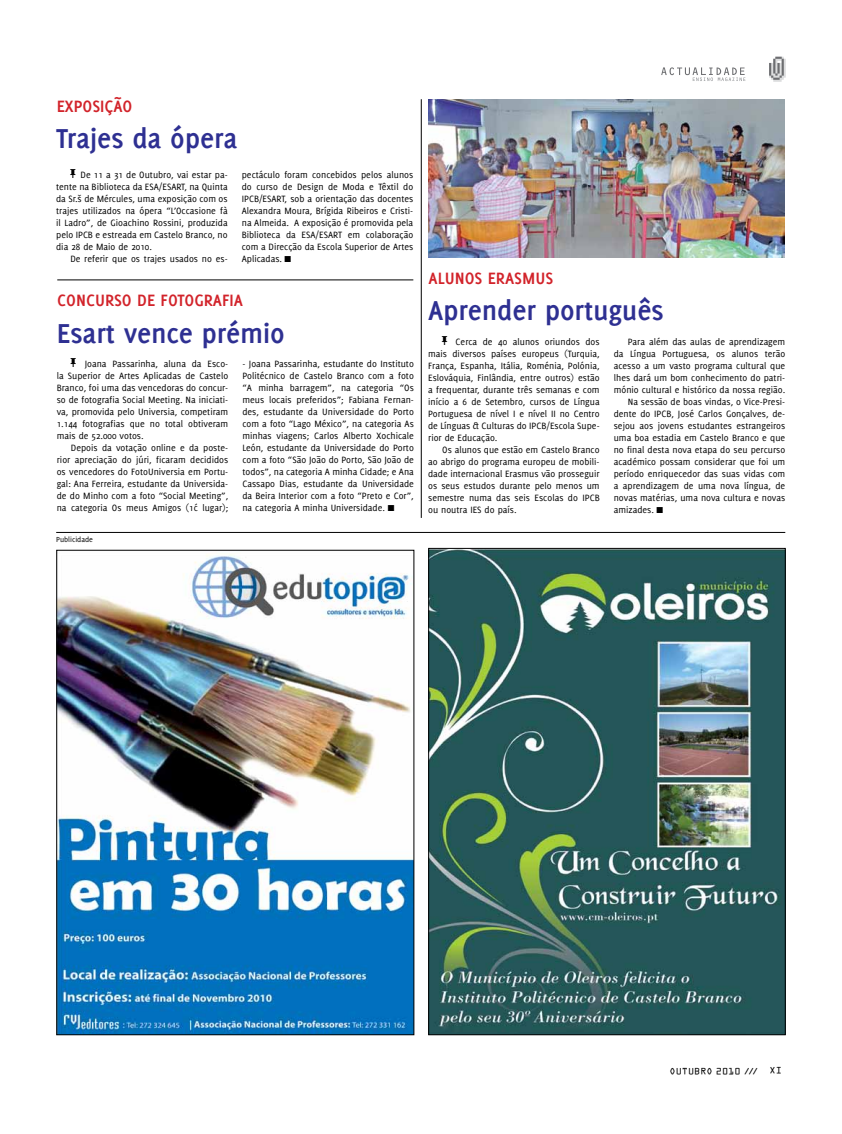
<style>
.page{position:relative;width:842px;height:1134px;background:#fff}
.page>*{position:absolute;margin:0;border:0;box-sizing:border-box;transform-origin:0 0}
.t1{font:700 30px "Delicious";letter-spacing:-.005em;color:#2e3092}
.t2{font:700 18px "Delicious";letter-spacing:.055em;color:#d2232a}
.t3{font:10px/12px "Delicious";color:#000;text-align:justify}
.t4{font:10px "OCR Aby BT";color:#000}
.t5{font:8px "Delicious";color:#000}
.s1{font-family:"Icon Bit Two"}
.s2{font-family:"Icon Bit One"}
</style>
<div class="page">
<hr style="left:56px;top:532px;width:729px;height:1px;background:#000">
<svg style="left:661px;top:67px;width:84px;height:14px"></svg>
<svg style="left:769px;top:56px;width:17px;height:26px"></svg>
<img style="left:430px;top:550px;width:354px;height:483px">
<img style="left:58px;top:554px;width:354px;height:479px">
<img style="left:428px;top:99px;width:357px;height:158px">
<hr style="left:57px;top:280px;width:356px;height:1px;background:#000">
<hr style="left:421px;top:99px;width:1px;height:419px;background:#000">
<h2 class="t2" style="left:57px;top:96px;width:77px">Exposição</h2>
<h1 class="t1" style="left:56px;top:121px;width:183px">Trajes da ópera</h1>
<p class="t3" style="left:56px;top:168px;width:173px;text-indent:14px"><span class="s1">6</span> De 11 a 31 de Outubro, vai estar pa&shy;tente na Biblioteca da ESA/ESART, na Quinta da Sr.ª de Mércules, uma exposição com os trajes utilizados na ópera “L’Occasione fà il Ladro”, de Gioachino Rossini, produzida pelo IPCB e estreada em Castelo Branco, no dia 28 de Maio de 2010.</p>
<p class="t3" style="left:70px;top:252px;width:159px">De referir que os trajes usados no es-</p>
<p class="t3" style="left:242px;top:169px;width:173px">pectáculo foram concebidos pelos alunos do curso de Design de Moda e Têxtil do IPCB/ESART, sob a orientação das docentes Alexandra Moura, Brígida Ribeiros e Cristi&shy;na Almeida. A exposição é promovida pela Biblioteca da ESA/ESART em colaboração com a Direcção da Escola Superior de Artes Aplicadas. <span class="s2">K</span></p>
<h2 class="t2" style="left:57px;top:290px;width:186px">Concurso de fotografia</h2>
<h1 class="t1" style="left:57px;top:316px;width:229px">Esart vence prémio</h1>
<p class="t3" style="left:57px;top:358px;width:173px;text-indent:14px"><span class="s1">6</span> Joana Passarinha, aluna da Esco&shy;la Superior de Artes Aplicadas de Castelo Branco, foi uma das vencedoras do concur&shy;so de fotografia Social Meeting. Na iniciati&shy;va, promovida pelo Universia, competiram 1.144 fotografias que no total obtiveram mais de 52.000 votos.</p>
<p class="t3" style="left:57px;top:442px;width:173px;text-indent:14px">Depois da votação online e da poste&shy;rior apreciação do júri, ficaram decididos os vencedores do FotoUniversia em Portu&shy;gal: Ana Ferreira, estudante da Universida&shy;de do Minho com a foto “Social Meeting”, na categoria Os meus Amigos (1º lugar);</p>
<p class="t5" style="left:56px;top:535px;width:38px">Publicidade</p>
<p class="t3" style="left:242px;top:358px;width:173px">- Joana Passarinha, estudante do Instituto Politécnico de Castelo Branco com a foto “A minha barragem”, na categoria “Os meus locais preferidos”; Fabiana Fernan&shy;des, estudante da Universidade do Porto com a foto “Lago México”, na categoria As minhas viagens; Carlos Alberto Xochicale León, estudante da Universidade do Porto com a foto “São João do Porto, São João de todos”, na categoria A minha Cidade; e Ana Cassapo Dias, estudante da Universidade da Beira Interior com a foto “Preto e Cor”, na categoria A minha Universidade. <span class="s2">K</span></p>
<h2 class="t2" style="left:429px;top:268px;width:125px">Alunos Erasmus</h2>
<h1 class="t1" style="left:428px;top:293px;width:237px">Aprender português</h1>
<p class="t3" style="left:428px;top:335px;width:173px;text-indent:14px"><span class="s1">6</span> Cerca de 40 alunos oriundos dos mais diversos países europeus (Turquia, França, Espanha, Itália, Roménia, Polónia, Eslováquia, Finlândia, entre outros) estão a frequentar, durante três semanas e com início a 6 de Setembro, cursos de Língua Portuguesa de nível I e nível II no Centro de Línguas &amp; Culturas do IPCB/Escola Supe&shy;rior de Educação.</p>
<p class="t3" style="left:428px;top:443px;width:173px;text-indent:14px">Os alunos que estão em Castelo Branco ao abrigo do programa europeu de mobili&shy;dade internacional Erasmus vão prosseguir os seus estudos durante pelo menos um semestre numa das seis Escolas do IPCB ou noutra IES do país.</p>
<p class="t3" style="left:628px;top:336px;width:159px">Para além das aulas de aprendizagem</p>
<p class="t3" style="left:614px;top:348px;width:173px">da Língua Portuguesa, os alunos terão</p>
<p class="t3" style="left:614px;top:360px;width:173px">acesso a um vasto programa cultural que</p>
<p class="t3" style="left:614px;top:372px;width:173px">lhes dará um bom conhecimento do patri-</p>
<p class="t3" style="left:614px;top:384px;width:173px">mónio cultural e histórico da nossa região.</p>
<p class="t3" style="left:628px;top:396px;width:159px">Na sessão de boas vindas, o Vice-Presi-</p>
<p class="t3" style="left:614px;top:408px;width:173px">dente do IPCB, José Carlos Gonçalves, de-</p>
<p class="t3" style="left:614px;top:420px;width:173px">sejou aos jovens estudantes estrangeiros</p>
<p class="t3" style="left:614px;top:432px;width:173px">uma boa estadia em Castelo Branco e que</p>
<p class="t3" style="left:614px;top:444px;width:173px">no final desta nova etapa do seu percurso</p>
<p class="t3" style="left:614px;top:456px;width:173px">académico possam considerar que foi um</p>
<p class="t3" style="left:614px;top:468px;width:173px">período enriquecedor das suas vidas com</p>
<p class="t3" style="left:614px;top:480px;width:173px">a aprendizagem de uma nova língua, de</p>
<p class="t3" style="left:614px;top:492px;width:173px">novas matérias, uma nova cultura e novas</p>
<p class="t3" style="left:614px;top:504px;width:52px">amizades. <span class="s2">K</span></p>
<p class="t4" style="left:669px;top:1065px;width:114px">OUTUBRO 2010 /// XI</p>
</div>
